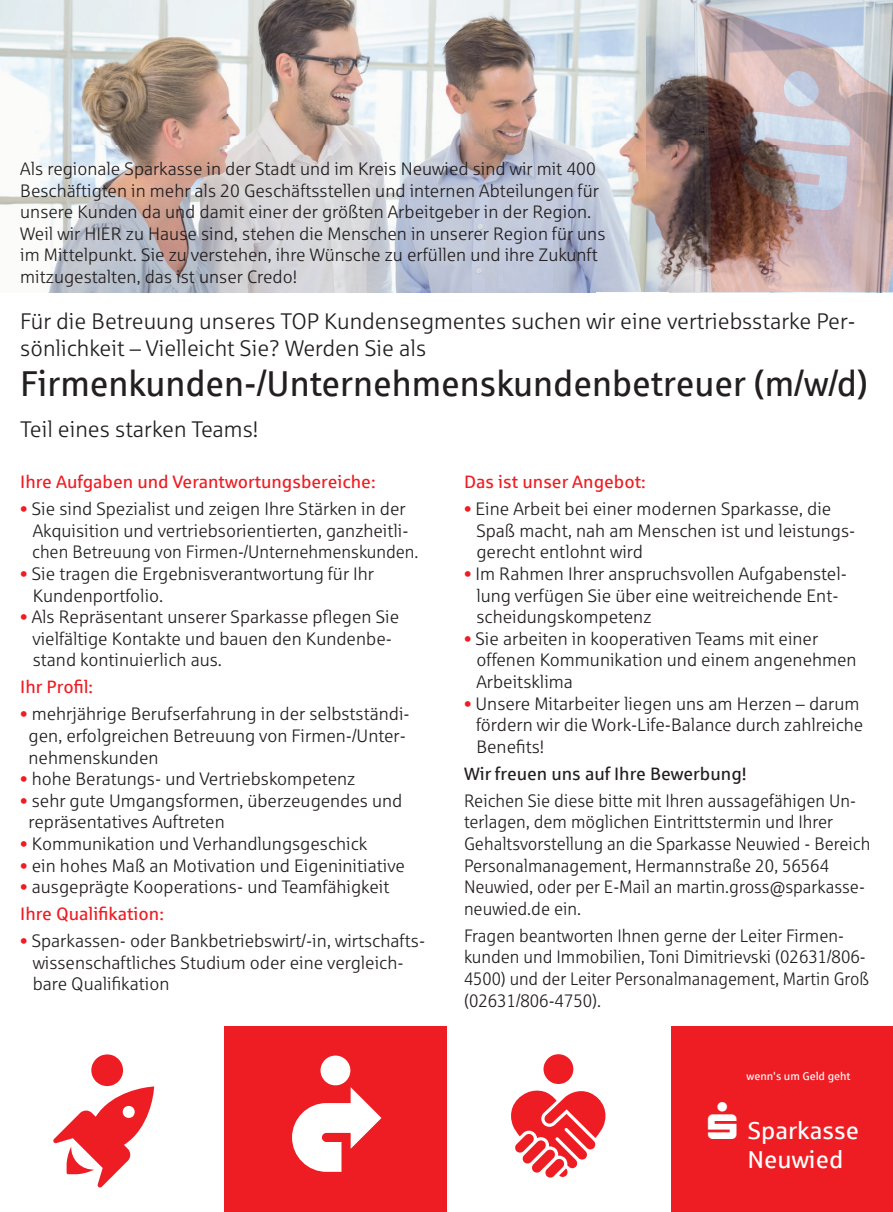
<style>
.page{position:relative;width:893px;height:1212px;background:#fff}
.page>*{position:absolute;margin:0;border:0;box-sizing:border-box;transform-origin:0 0}
.t1{font:36px "Sparkasse Rg";color:#231f20;scale:.96 1}
.t2{font:24.53px/29.5px "Sparkasse Rg";color:#fff}
.t3{font:22.5px/27px "Sparkasse Lt";color:#231f20}
.t4{font:18px/21.6px "Sparkasse Lt";color:#231f20}
.t5{font:18px/21.6px "Sparkasse Lt";color:#231f20;scale:.96 1}
.t6{font:18px "Sparkasse Rg";color:#ee1d23}
.t7{font:18px "Sparkasse Rg";color:#231f20}
.t8{font:11.03px "Sparkasse Rg";color:#fff}
.s1{color:#ee1d23}
</style>
<div class="page">
<img style="left:670px;top:0;width:223px;height:292px">
<img style="left:0;top:0;width:670px;height:292px">
<img style="left:669px;top:292px;width:223px;height:1px">
<div style="left:224px;top:1026px;width:223px;height:186px;background:#ee1d23"></div>
<div style="left:670px;top:1026px;width:223px;height:186px;background:#ee1d23"></div>
<svg style="left:292px;top:1055px;width:89px;height:117px"></svg>
<svg style="left:511px;top:1054px;width:95px;height:123px"></svg>
<svg style="left:53px;top:1054px;width:101px;height:134px"></svg>
<p class="t4" style="left:20px;top:158px;width:587px">Als regionale Sparkasse in der Stadt und im Kreis Neuwied sind wir mit 400<br>Beschäftigten in mehr als 20 Geschäftsstellen und internen Abteilungen für unsere Kunden da und damit einer der größten Arbeitgeber in der Region.<br>Weil wir HIER zu Hause sind, stehen die Menschen in unserer Region für uns im Mittelpunkt. Sie zu verstehen, ihre Wünsche zu erfüllen und ihre Zukunft mitzugestalten, das ist unser Credo!</p>
<p class="t3" style="left:20px;top:307px;width:837px">Für die Betreuung unseres TOP Kundensegmentes suchen wir eine vertriebsstarke Per&shy;sönlichkeit – Vielleicht Sie? Werden Sie als</p>
<h1 class="t1" style="left:20px;top:362px;width:885px">Firmenkunden-/Unternehmenskundenbetreuer (m/w/d)</h1>
<p class="t3" style="left:20px;top:415px;width:240px">Teil eines starken Teams!</p>
<p class="t6" style="left:20px;top:471px;width:357px">Ihre Aufgaben und Verantwortungsbereiche:</p>
<p class="t4" style="left:32px;top:498px;width:388px;text-indent:-12px"><span class="s1">•</span> Sie sind Spezialist und zeigen Ihre Stärken in der<br>Akquisition und vertriebsorientierten, ganzheitli&shy;chen Betreuung von Firmen-/Unternehmenskunden.</p>
<p class="t4" style="left:33px;top:562px;width:343px;text-indent:-12px"><span class="s1">•</span> Sie tragen die Ergebnisverantwortung für Ihr<br>Kundenportfolio.</p>
<p class="t4" style="left:33px;top:606px;width:368px;text-indent:-12px"><span class="s1">•</span> Als Repräsentant unserer Sparkasse pflegen Sie vielfältige Kontakte und bauen den Kundenbe&shy;stand kontinuierlich aus.</p>
<p class="t6" style="left:20px;top:676px;width:74px">Ihr Profil:</p>
<p class="t4" style="left:29px;top:703px;width:383px;text-indent:-8px"><span class="s1">•</span> mehrjährige Berufserfahrung in der selbstständi&shy;gen, erfolgreichen Betreuung von Firmen-/Unter&shy;nehmenskunden</p>
<p class="t4" style="left:20px;top:768px;width:337px"><span class="s1">•</span> hohe Beratungs- und Vertriebskompetenz</p>
<p class="t4" style="left:29px;top:789px;width:375px;text-indent:-8px"><span class="s1">•</span> sehr gute Umgangsformen, überzeugendes und repräsentatives Auftreten</p>
<p class="t4" style="left:20px;top:832px;width:349px"><span class="s1">•</span> Kommunikation und Verhandlungsgeschick</p>
<p class="t4" style="left:20px;top:854px;width:386px"><span class="s1">•</span> ein hohes Maß an Motivation und Eigeninitiative</p>
<p class="t4" style="left:20px;top:876px;width:371px"><span class="s1">•</span> ausgeprägte Kooperations- und Teamfähigkeit</p>
<p class="t6" style="left:20px;top:903px;width:145px">Ihre Qualifikation:</p>
<p class="t4" style="left:33px;top:930px;width:394px;text-indent:-12px"><span class="s1">•</span> Sparkassen- oder Bankbetriebswirt/-in, wirtschafts&shy;wissenschaftliches Studium oder eine vergleich&shy;bare Qualifikation</p>
<p class="t6" style="left:464px;top:471px;width:183px">Das ist unser Angebot:</p>
<p class="t4" style="left:476px;top:498px;width:380px;text-indent:-12px"><span class="s1">•</span> Eine Arbeit bei einer modernen Sparkasse, die<br>Spaß macht, nah am Menschen ist und leistungs&shy;gerecht entlohnt wird</p>
<p class="t4" style="left:476px;top:562px;width:372px;text-indent:-12px"><span class="s1">•</span> Im Rahmen Ihrer anspruchsvollen Aufgabenstel&shy;lung verfügen Sie über eine weitreichende Ent&shy;scheidungskompetenz</p>
<p class="t4" style="left:476px;top:627px;width:382px;text-indent:-12px"><span class="s1">•</span> Sie arbeiten in kooperativen Teams mit einer offenen Kommunikation und einem angenehmen<br>Arbeitsklima</p>
<p class="t4" style="left:476px;top:692px;width:389px;text-indent:-12px"><span class="s1">•</span> Unsere Mitarbeiter liegen uns am Herzen – darum fördern wir die Work-Life-Balance durch zahlreiche<br>Benefits!</p>
<p class="t7" style="left:464px;top:762px;width:284px">Wir freuen uns auf Ihre Bewerbung!</p>
<p class="t5" style="left:464px;top:789px;width:425px">Reichen Sie diese bitte mit Ihren aussagefähigen Un&shy;terlagen, dem möglichen Eintrittstermin und Ihrer Gehaltsvorstellung an die Sparkasse Neuwied - Bereich Personalmanagement, Hermannstraße 20, 56564<br>Neuwied, oder per E-Mail an martin.gross@sparkasse&shy;neuwied.de ein.</p>
<p class="t5" style="left:464px;top:924px;width:424px">Fragen beantworten Ihnen gerne der Leiter Firmen&shy;kunden und Immobilien, Toni Dimitrievski (02631/806- 4500) und der Leiter Personalmanagement, Martin Groß (02631/806-4750).</p>
<p class="t8" style="left:746px;top:1069px;width:106px">wenn's um Geld geht</p>
<h2 class="t2" style="left:747px;top:1115px;width:113px;text-indent:-39px">▲ Sparkasse<br>Neuwied</h2>
</div>
